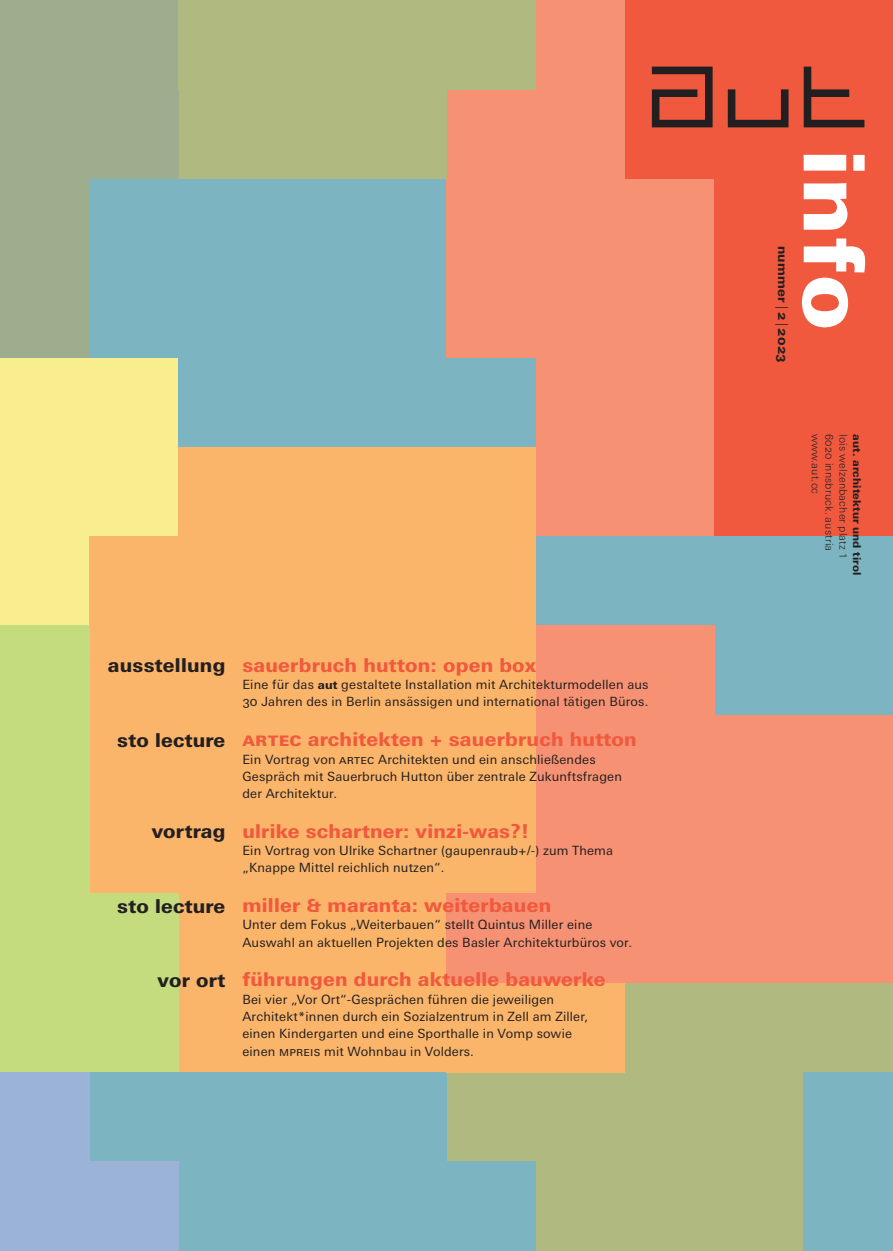
<style>
.page{position:relative;width:893px;height:1251px;background:#fff}
.page>*{position:absolute;margin:0;border:0;box-sizing:border-box;transform-origin:0 0}
.t1{font:800 19.2px "Univers Next W1 G";letter-spacing:.015em;color:#f0593e}
.t2{font:800 19.2px "Univers Next W1 G";color:#231f20}
.t3{font:12.75px/17.2px "Univers Next W1 G";letter-spacing:.015em;color:#231f20}
.t4{font:800 12.75px "Univers Next W1 G";letter-spacing:.015em;color:#231f20}
.t5{font:300 10.8px "Univers Next W1 G";letter-spacing:.015em;color:#231f20}
.t6{font:800 10.8px "Univers Next W1 G";letter-spacing:.015em;color:#231f20}
.s1{font-weight:800;font-size:11.7px}
.s2{font-size:17.85px}
.s3{font-weight:300}
.s4{font-size:10.05px}
</style>
<div class="page">
<div style="left:0;top:357px;width:89px;height:268px;background:#f8ee8e"></div>
<div style="left:89px;top:357px;width:90px;height:179px;background:#f8ee8e"></div>
<div style="left:179px;top:446px;width:357px;height:90px;background:#fbb56a"></div>
<div style="left:536px;top:536px;width:357px;height:89px;background:#7db4c1"></div>
<div style="left:714px;top:625px;width:179px;height:91px;background:#7db4c1"></div>
<div style="left:536px;top:804px;width:357px;height:178px;background:#f69273"></div>
<div style="left:536px;top:714px;width:357px;height:90px;background:#f69273"></div>
<div style="left:536px;top:625px;width:178px;height:91px;background:#f69273"></div>
<div style="left:89px;top:536px;width:447px;height:357px;background:#fbb56a"></div>
<div style="left:179px;top:893px;width:267px;height:178px;background:#fbb56a"></div>
<div style="left:625px;top:982px;width:268px;height:89px;background:#afb980"></div>
<div style="left:536px;top:1161px;width:268px;height:89px;background:#afb980"></div>
<div style="left:446px;top:1071px;width:358px;height:90px;background:#afb980"></div>
<div style="left:89px;top:1071px;width:357px;height:90px;background:#7db4c1"></div>
<div style="left:804px;top:1071px;width:89px;height:179px;background:#7db4c1"></div>
<div style="left:179px;top:1161px;width:357px;height:89px;background:#7db4c1"></div>
<div style="left:446px;top:982px;width:179px;height:89px;background:#fbb56a"></div>
<div style="left:446px;top:893px;width:90px;height:89px;background:#f69273"></div>
<div style="left:0;top:0;width:89px;height:357px;background:#9dad8e"></div>
<div style="left:89px;top:0;width:90px;height:179px;background:#9dad8e"></div>
<div style="left:89px;top:179px;width:357px;height:178px;background:#7db4c1"></div>
<div style="left:179px;top:357px;width:357px;height:89px;background:#7db4c1"></div>
<div style="left:446px;top:179px;width:268px;height:178px;background:#f69273"></div>
<div style="left:536px;top:357px;width:178px;height:179px;background:#f69273"></div>
<div style="left:536px;top:0;width:89px;height:179px;background:#f69273"></div>
<div style="left:446px;top:89px;width:90px;height:90px;background:#f69273"></div>
<div style="left:179px;top:0;width:357px;height:89px;background:#afb980"></div>
<div style="left:179px;top:89px;width:267px;height:90px;background:#afb980"></div>
<div style="left:625px;top:0;width:268px;height:179px;background:#f0593e"></div>
<div style="left:714px;top:179px;width:179px;height:357px;background:#f0593e"></div>
<div style="left:0;top:625px;width:89px;height:446px;background:#c4dc7e"></div>
<div style="left:89px;top:893px;width:90px;height:178px;background:#c4dc7e"></div>
<div style="left:0;top:1071px;width:89px;height:179px;background:#9ab3d6"></div>
<div style="left:89px;top:1161px;width:90px;height:89px;background:#9ab3d6"></div>
<svg style="left:804px;top:67px;width:60px;height:60px"></svg>
<svg style="left:728px;top:89px;width:60px;height:38px"></svg>
<svg style="left:652px;top:67px;width:61px;height:60px"></svg>
<svg style="left:802px;top:238px;width:63px;height:89px"></svg>
<svg style="left:804px;top:183px;width:43px;height:47px"></svg>
<svg style="left:804px;top:155px;width:61px;height:16px"></svg>
<h1 class="t2" style="left:108px;top:653px;width:119px">ausstellung</h1>
<h1 class="t2" style="left:117px;top:728px;width:110px">sto lecture</h1>
<h1 class="t2" style="left:152px;top:819px;width:75px">vortrag</h1>
<h1 class="t2" style="left:117px;top:893px;width:110px">sto lecture</h1>
<h1 class="t2" style="left:158px;top:968px;width:69px">vor ort</h1>
<h1 class="t1" style="left:242px;top:653px;width:295px">sauerbruch hutton: open box</h1>
<p class="t3" style="left:242px;top:676px;width:408px">Eine für das <span class="s1">aut</span> gestaltete Installation mit Architekturmodellen aus<br>30 Jahren des in Berlin ansässigen und international tätigen Büros.</p>
<h1 class="t1" style="left:242px;top:727px;width:396px">artec architekten + sauerbruch hutton</h1>
<p class="t3" style="left:242px;top:750px;width:381px">Ein Vortrag von artec Architekten und ein anschließendes<br>Gespräch mit Sauerbruch Hutton über zentrale Zukunftsfragen der Architektur.</p>
<h1 class="t1" style="left:242px;top:819px;width:288px">ulrike schartner: vinzi-was?!</h1>
<p class="t3" style="left:242px;top:841px;width:372px">Ein Vortrag von Ulrike Schartner (gaupenraub+/-) zum Thema „Knappe Mittel reichlich nutzen“.</p>
<h1 class="t1" style="left:242px;top:893px;width:310px">miller <span class="s2">&amp;</span> maranta: weiterbauen</h1>
<p class="t3" style="left:242px;top:916px;width:391px">Unter dem Fokus „Weiterbauen“ stellt Quintus Miller eine<br>Auswahl an aktuellen Projekten des Basler Architekturbüros vor.</p>
<h1 class="t1" style="left:242px;top:967px;width:365px">führungen durch aktuelle bauwerke</h1>
<p class="t3" style="left:242px;top:990px;width:347px">Bei vier „Vor Ort“-Gesprächen führen die jeweiligen Architekt*innen durch ein Sozialzentrum in Zell am Ziller, einen Kindergarten und eine Sporthalle in Vomp sowie einen mpreis mit Wohnbau in Volders.</p>
<p class="t4" style="left:791px;top:245px;width:118px;rotate:90deg">nummer <span class="s3">|</span> 2 <span class="s3">|</span> 2023</p>
<p class="t5" style="left:822px;top:434px;width:61px;rotate:90deg">www.aut.cc</p>
<p class="t5" style="left:836px;top:434px;width:118px;rotate:90deg">6020 innsbruck. austria</p>
<p class="t5" style="left:849px;top:434px;width:126px;rotate:90deg">lois welzenbacher platz <span class="s4">1</span></p>
<p class="t6" style="left:864px;top:434px;width:142px;rotate:90deg">aut. architektur und tirol</p>
</div>
